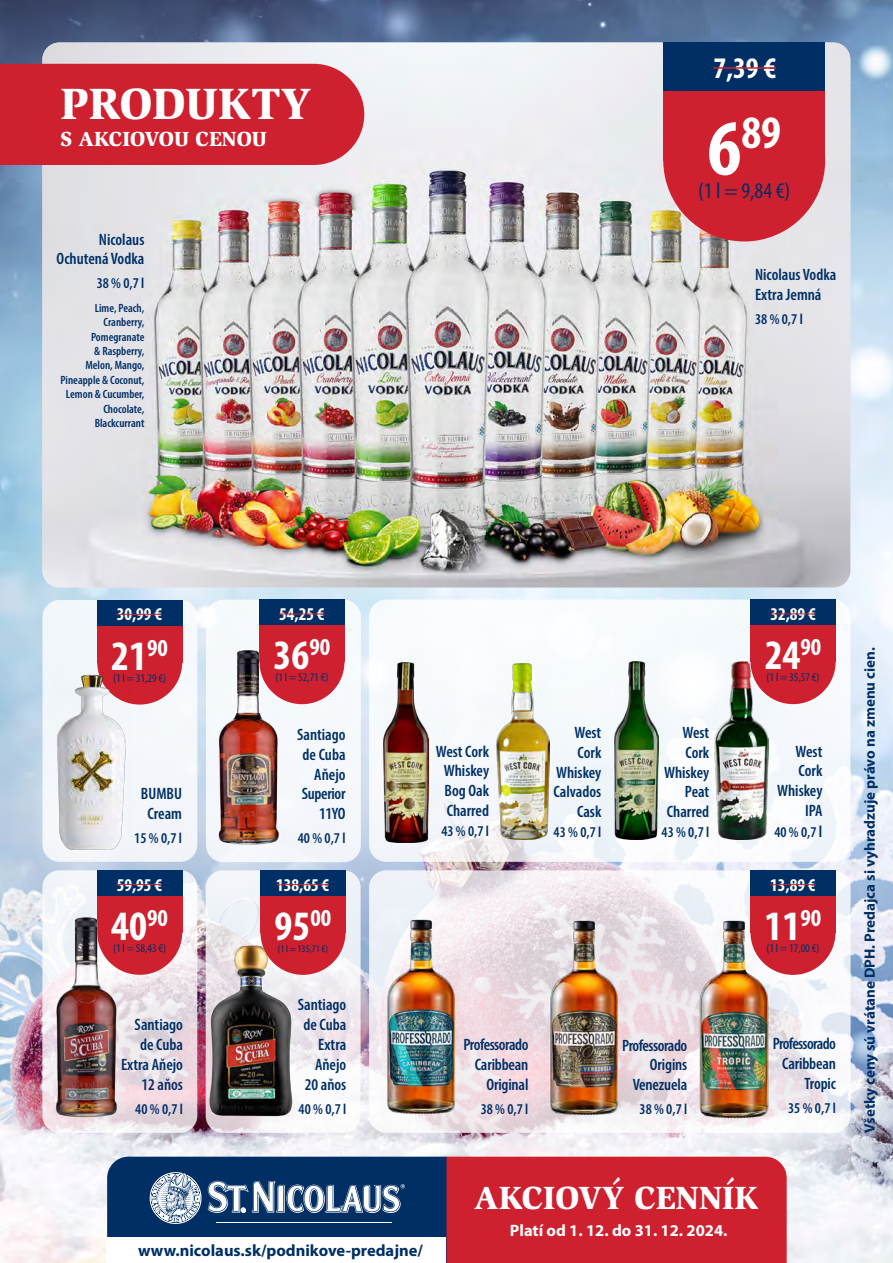
<style>
.page{position:relative;width:893px;height:1263px;background:#fff}
.page>*{position:absolute;margin:0;border:0;box-sizing:border-box;transform-origin:0 0}
.t1{font:700 condensed 46.65px "Myriad Pro";color:#fff}
.t2{font:900 45px "Slimbach Std";color:#fff}
.t3{font:700 condensed 42px "Myriad Pro";color:#fff}
.t4{font:900 33px "Slimbach Std";color:#fff}
.t5{font:700 condensed 30px "Myriad Pro";color:#fff}
.t6{font:condensed 22.35px "Myriad Pro";color:#002f65}
.t7{font:900 21px "Slimbach Std";color:#fff}
.t8{font:700 condensed 18px "Myriad Pro";color:#fff}
.t9{font:600 condensed 16.5px/19.8px "Myriad Pro";color:#002f65;text-align:right}
.t10{font:700 16.5px "Myriad Pro";color:#002f65}
.t11{font:600 condensed 16.5px/19.8px "Myriad Pro";letter-spacing:-.03em;color:#002f65;text-align:right}
.t12{font:700 16.5px "Myriad Pro";color:#fff}
.t13{font:600 condensed 15px "Myriad Pro";color:#002f65}
.t14{font:700 15px "Myriad Pro";color:#002f65}
.t15{font:600 condensed 12px/14.4px "Myriad Pro";color:#002f65;text-align:right}
.t16{font:condensed 11.7px "Myriad Pro";color:#002f65}
.t17{font:condensed 10.35px "Myriad Pro";color:#002f65}
.s1{font-size:79.95px}
.s2{font-size:16.5px}
</style>
<div class="page">
<img style="left:0;top:0;width:893px;height:1263px">
<img style="left:42px;top:43px;width:808px;height:544px">
<div style="left:663px;top:80px;width:162px;height:161px;background:#ce202f;border-radius:50%"></div>
<div style="left:663px;top:43px;width:162px;height:118px;background:#ce202f"></div>
<div style="left:663px;top:43px;width:162px;height:48px;background:#002f65"></div>
<hr style="left:713px;top:67px;width:63px;height:2px;background:#ce202f">
<div style="left:0;top:64px;width:364px;height:101px;background:#ce202f"></div>
<div style="left:206px;top:600px;width:155px;height:262px;background:#f5f8fb;border-radius:17px"></div>
<div style="left:259px;top:619px;width:85px;height:85px;background:#ce202f;border-radius:50%"></div>
<div style="left:259px;top:600px;width:85px;height:62px;background:#ce202f"></div>
<div style="left:259px;top:600px;width:85px;height:25px;background:#002f65"></div>
<hr style="left:279px;top:613px;width:46px;height:1px;background:#ce202f">
<img style="left:218px;top:650px;width:68px;height:195px">
<svg style="left:42px;top:870px;width:155px;height:263px"></svg>
<div style="left:97px;top:890px;width:85px;height:85px;background:#ce202f;border-radius:50%"></div>
<div style="left:97px;top:870px;width:85px;height:62px;background:#ce202f"></div>
<div style="left:97px;top:870px;width:85px;height:26px;background:#002f65"></div>
<hr style="left:117px;top:884px;width:45px;height:1px;background:#ce202f">
<img style="left:51px;top:916px;width:73px;height:202px">
<svg style="left:206px;top:870px;width:155px;height:263px;fill:#f2f2f7"></svg>
<div style="left:260px;top:890px;width:85px;height:85px;background:#ce202f;border-radius:50%"></div>
<div style="left:260px;top:870px;width:85px;height:62px;background:#ce202f"></div>
<div style="left:260px;top:870px;width:85px;height:26px;background:#002f65"></div>
<hr style="left:276px;top:884px;width:53px;height:1px;background:#ce202f">
<img style="left:206px;top:941px;width:98px;height:181px">
<svg style="left:369px;top:870px;width:482px;height:263px"></svg>
<div style="left:750px;top:890px;width:85px;height:85px;background:#ce202f;border-radius:50%"></div>
<div style="left:750px;top:870px;width:85px;height:62px;background:#ce202f"></div>
<div style="left:750px;top:870px;width:85px;height:26px;background:#002f65"></div>
<hr style="left:770px;top:884px;width:46px;height:1px;background:#ce202f">
<img style="left:382px;top:914px;width:82px;height:209px">
<img style="left:694px;top:915px;width:80px;height:208px">
<img style="left:545px;top:915px;width:82px;height:208px">
<div style="left:369px;top:600px;width:481px;height:262px;background:#f7fafd;border-radius:17px"></div>
<div style="left:751px;top:619px;width:85px;height:85px;background:#ce202f;border-radius:50%"></div>
<div style="left:751px;top:600px;width:85px;height:62px;background:#ce202f"></div>
<div style="left:751px;top:600px;width:85px;height:25px;background:#002f65"></div>
<hr style="left:770px;top:613px;width:46px;height:1px;background:#ce202f">
<img style="left:384px;top:663px;width:44px;height:180px">
<img style="left:497px;top:663px;width:52px;height:177px">
<img style="left:714px;top:661px;width:54px;height:179px">
<img style="left:614px;top:661px;width:44px;height:178px">
<div style="left:43px;top:600px;width:154px;height:262px;background:#f3f7fa;border-radius:17px"></div>
<div style="left:97px;top:619px;width:85px;height:85px;background:#ce202f;border-radius:50%"></div>
<div style="left:97px;top:600px;width:85px;height:62px;background:#ce202f"></div>
<div style="left:97px;top:600px;width:85px;height:25px;background:#002f65"></div>
<hr style="left:117px;top:614px;width:45px;height:1px;background:#ce202f">
<img style="left:54px;top:663px;width:78px;height:199px">
<svg style="left:107px;top:1157px;width:680px;height:106px;background:#873551"></svg>
<div style="left:107px;top:1237px;width:339px;height:26px;background:#fff"></div>
<h2 class="t2" style="left:61px;top:76px;width:252px">PRODUKTY</h2>
<p class="t7" style="left:61px;top:126px;width:208px">S AKCIOVOU CENOU</p>
<h3 class="t5" style="left:713px;top:49px;width:64px">7,39 €</h3>
<h1 class="t1" style="left:707px;top:103px;width:75px"><span class="s1">6</span>89</h1>
<h3 class="t6" style="left:698px;top:177px;width:94px">(1 l = 9,84 €)</h3>
<p class="t9" style="left:57px;top:229px;width:89px">Nicolaus<br>Ochutená Vodka</p>
<p class="t13" style="left:97px;top:274px;width:49px">38 % 0,7 l</p>
<p class="t9" style="left:755px;top:264px;width:83px;text-align:left">Nicolaus Vodka<br>Extra Jemná</p>
<p class="t13" style="left:755px;top:309px;width:49px">38 % 0,7 l</p>
<p class="t15" style="left:61px;top:300px;width:85px">Lime, Peach,<br>Cranberry,<br>Pomegranate<br>&amp; Raspberry,<br>Melon, Mango,<br>Pineapple &amp; Coconut,<br>Lemon &amp; Cucumber,<br>Chocolate,<br>Blackcurrant</p>
<p class="t8" style="left:117px;top:603px;width:47px">30,99 €</p>
<h3 class="t3" style="left:111px;top:629px;width:58px">21<sup>90</sup></h3>
<p class="t16" style="left:113px;top:670px;width:55px">(1 l = 31,29 €)</p>
<p class="t9" style="left:141px;top:783px;width:43px;text-align:center">BUMBU<br>Cream</p>
<p class="t13" style="left:134px;top:828px;width:49px">15 % 0,7 l</p>
<p class="t8" style="left:117px;top:873px;width:47px">59,95 €</p>
<h3 class="t3" style="left:111px;top:899px;width:58px">40<sup>90</sup></h3>
<p class="t16" style="left:113px;top:941px;width:55px">(1 l = 58,43 €)</p>
<p class="t9" style="left:121px;top:1014px;width:64px">Santiago de Cuba<br>Extra Aňejo<br>12 aňos</p>
<p class="t13" style="left:135px;top:1099px;width:49px">40 % 0,7 l</p>
<p class="t8" style="left:279px;top:603px;width:47px">54,25 €</p>
<p class="t8" style="left:770px;top:603px;width:47px">32,89 €</p>
<h3 class="t3" style="left:274px;top:629px;width:58px">36<sup>90</sup></h3>
<p class="t16" style="left:275px;top:670px;width:55px">(1 l = 52,71 €)</p>
<h3 class="t3" style="left:765px;top:629px;width:58px">24<sup>90</sup></h3>
<p class="t16" style="left:766px;top:670px;width:55px">(1 l = 35,57 €)</p>
<p class="t9" style="left:297px;top:724px;width:50px">Santiago de Cuba<br>Aňejo<br>Superior<br>11YO</p>
<p class="t13" style="left:298px;top:829px;width:49px">40 % 0,7 l</p>
<p class="t9" style="left:444px;top:741px;width:47px;text-align:justify;text-indent:-8px">West Cork Whiskey Bog Oak Charred</p>
<p class="t13" style="left:441px;top:821px;width:49px">43 % 0,7 l</p>
<p class="t9" style="left:554px;top:722px;width:49px">West<br>Cork<br>Whiskey<br>Calvados<br>Cask</p>
<p class="t13" style="left:554px;top:823px;width:49px">43 % 0,7 l</p>
<p class="t9" style="left:664px;top:722px;width:47px">West<br>Cork<br>Whiskey<br>Peat<br>Charred</p>
<p class="t13" style="left:661px;top:823px;width:49px">43 % 0,7 l</p>
<p class="t9" style="left:777px;top:741px;width:47px">West<br>Cork<br>Whiskey<br>IPA</p>
<p class="t13" style="left:774px;top:823px;width:50px">40 % 0,7 <span class="s2">l</span></p>
<p class="t8" style="left:276px;top:873px;width:55px">138,65 €</p>
<p class="t8" style="left:770px;top:873px;width:47px">13,89 €</p>
<h3 class="t3" style="left:275px;top:899px;width:58px">95<sup>00</sup></h3>
<p class="t17" style="left:278px;top:942px;width:52px">(1 l = 135,71 €)</p>
<h3 class="t3" style="left:765px;top:899px;width:58px">11<sup>90</sup></h3>
<p class="t16" style="left:766px;top:941px;width:55px">(1 l = 17,00 €)</p>
<p class="t9" style="left:298px;top:995px;width:50px">Santiago de Cuba<br>Extra<br>Aňejo<br>20 aňos</p>
<p class="t13" style="left:299px;top:1099px;width:49px">40 % 0,7 l</p>
<p class="t9" style="left:463px;top:1034px;width:67px">Professorado<br>Caribbean<br>Original</p>
<p class="t13" style="left:481px;top:1099px;width:49px">38 % 0,7 l</p>
<p class="t9" style="left:622px;top:1035px;width:67px">Professorado<br>Origins<br>Venezuela</p>
<p class="t13" style="left:639px;top:1100px;width:49px">38 % 0,7 l</p>
<p class="t11" style="left:773px;top:1033px;width:65px">Professorado<br>Caribbean<br>Tropic</p>
<p class="t13" style="left:788px;top:1098px;width:49px">35 % 0,7 l</p>
<p class="t10" style="left:138px;top:1240px;width:286px">www.nicolaus.sk/podnikove-predajne/</p>
<h3 class="t4" style="left:474px;top:1177px;width:286px">AKCIOVÝ CENNÍK</h3>
<p class="t12" style="left:510px;top:1219px;width:219px">Platí od 1. 12. do 31. 12. 2024.</p>
<p class="t14" style="left:860px;top:1133px;width:487px;rotate:-90deg">Všetky ceny sú vrátane DPH. Predajca si vyhradzuje právo na zmenu cien.</p>
</div>
